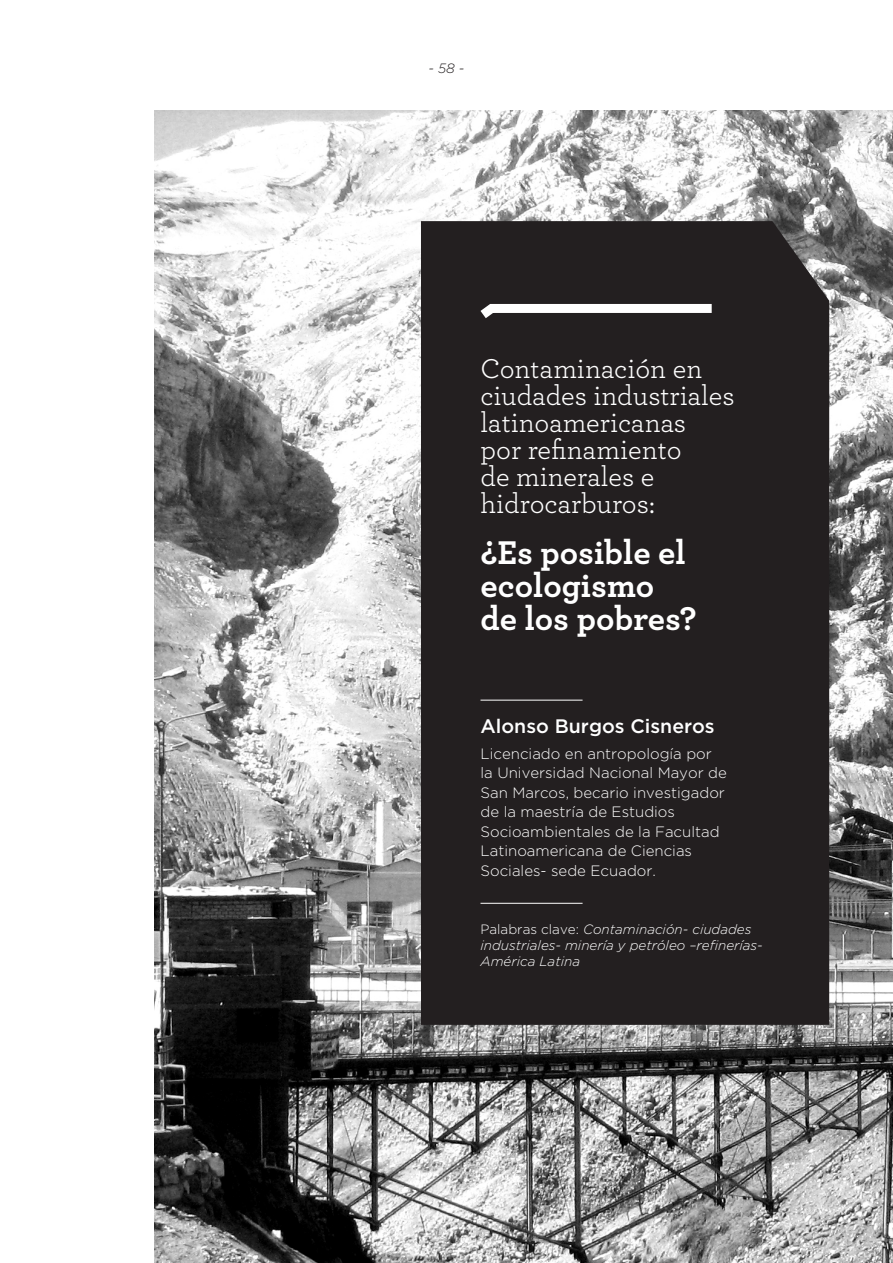
<style>
.page{position:relative;width:893px;height:1263px;background:#fff}
.page>*{position:absolute;margin:0;border:0;box-sizing:border-box;transform-origin:0 0}
.t1{font:700 34.5px/33px "Archer";color:#fff}
.t2{font:28.5px/27px "Archer";color:#fff}
.t3{font:500 19.5px "Gotham";color:#fff}
.t4{font:300 15px/19.5px "Gotham";color:#fff}
.t5{font:italic 300 13.5px/16.2px "Gotham";color:#fff}
.t6{font:italic 300 13.5px "Gotham";color:#231f20}
.s1{font-style:normal}
</style>
<div class="page">
<img style="left:154px;top:111px;width:739px;height:1152px">
<div style="left:421px;top:221px;width:408px;height:804px;background:#231f20"></div>
<svg style="left:471px;top:299px;width:250px;height:28px"></svg>
<hr style="left:480px;top:700px;width:103px;height:1px;background:#fff">
<hr style="left:480px;top:903px;width:103px;height:1px;background:#fff">
<p class="t6" style="left:429px;top:61px;width:37px">- 58 -</p>
<p class="t2" style="left:480px;top:354px;width:256px">Contaminación en ciudades industriales latinoamericanas<br>por refinamiento<br>de minerales e hidrocarburos:</p>
<p class="t1" style="left:480px;top:534px;width:207px">¿Es posible el ecologismo</p>
<p class="t1" style="left:480px;top:600px;width:218px">de los pobres?</p>
<p class="t3" style="left:480px;top:715px;width:236px">Alonso Burgos Cisneros</p>
<p class="t4" style="left:480px;top:743px;width:248px">Licenciado en antropología por la Universidad Nacional Mayor de<br>San Marcos, becario investigador de la maestría de Estudios<br>Socioambientales de la Facultad<br>Latinoamericana de Ciencias</p>
<p class="t4" style="left:480px;top:860px;width:177px">Sociales- sede Ecuador.</p>
<p class="t5" style="left:480px;top:921px;width:284px"><span class="s1">Palabras clave:</span> Contaminación- ciudades industriales- minería y petróleo –refinerías-<br>América Latina</p>
</div>
